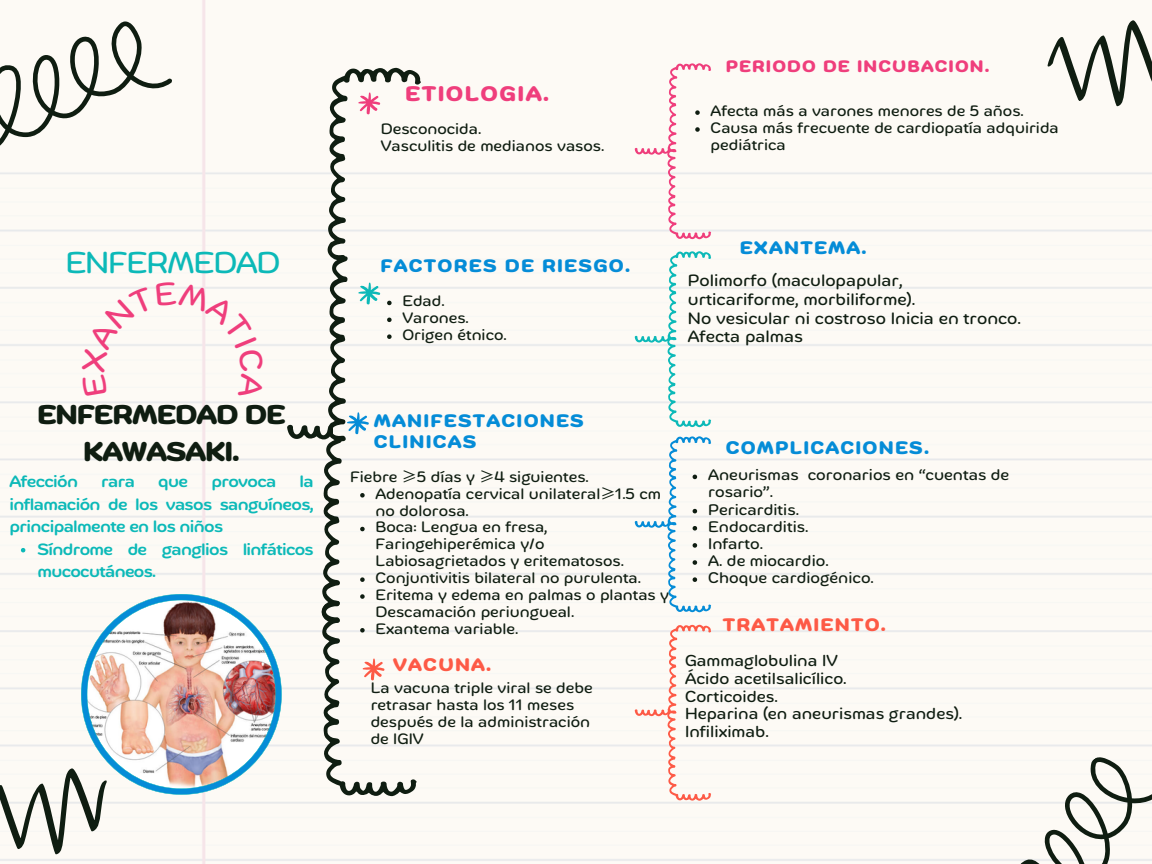
<style>
.page{position:relative;width:1152px;height:864px;background:#fdfaf5}
.page>*{position:absolute;margin:0;border:0;box-sizing:border-box;transform-origin:0 0}
.t1{font:30px "Mommi";letter-spacing:-.04em;color:#0cb9b8}
.t2{font:700 27px/37.2px "Mommi";letter-spacing:-.04em;color:#0f1d11;text-align:center}
.t3{font:700 21px "Mommi";letter-spacing:.07em;color:#ef3e7c}
.t4{font:700 18px/21.3px "Mommi";letter-spacing:.07em;color:#058cd7}
.t5{font:700 18px "Mommi";letter-spacing:.07em;color:#fd5a46}
.t6{font:700 16.5px "Mommi";letter-spacing:.07em;color:#ef3e7c}
.t7{font:500 16.35px/22.5px "Mommi";letter-spacing:-.04em;color:#0cb9b8;text-align:justify}
.t8{font:16.2px/18.8px "Mommi";color:#0f1d11}
.t9{font:15.75px "Mommi";color:#0f1d11}
.t10{font:15.15px/17.1px "Mommi";color:#0f1d11}
.t11{font:15px/16.8px "Mommi";color:#0f1d11}
.s1{font-family:"Noto Sans CJ Ksc"}
</style>
<div class="page">
<svg style="left:635px;top:251px;width:76px;height:176px"></svg>
<svg style="left:635px;top:625px;width:76px;height:176px"></svg>
<svg style="left:0;top:21px;width:172px;height:128px"></svg>
<svg style="left:983px;top:732px;width:169px;height:132px"></svg>
<svg style="left:1037px;top:0;width:115px;height:132px"></svg>
<svg style="left:0;top:729px;width:127px;height:135px"></svg>
<img style="left:81px;top:594px;width:201px;height:201px">
<svg style="left:635px;top:63px;width:76px;height:176px"></svg>
<svg style="left:288px;top:68px;width:133px;height:728px"></svg>
<svg style="left:635px;top:436px;width:76px;height:176px"></svg>
<svg style="left:21px;top:548px;width:4px;height:4px"></svg>
<div style="left:82px;top:282px;width:182px;height:117px;background:#fdfaf5"></div>
<p class="t1" style="left:65px;top:249px;width:217px">ENFERMEDAD</p>
<p class="t2" style="left:37px;top:397px;width:250px">ENFERMEDAD DE<br>KAWASAKI.</p>
<p class="t7" style="left:10px;top:471px;width:70px">Afección</p>
<p class="t7" style="left:101px;top:471px;width:35px">rara</p>
<p class="t7" style="left:158px;top:471px;width:31px">que</p>
<p class="t7" style="left:211px;top:471px;width:66px">provoca</p>
<p class="t7" style="left:10px;top:471px;width:306px;text-indent:290px">la inflamación de los vasos sanguíneos, principalmente en los niños</p>
<p class="t7" style="left:37px;top:539px;width:278px">Síndrome de ganglios linfáticos mucocutáneos.</p>
<p class="t3" style="left:405px;top:85px;width:145px">ETIOLOGIA.</p>
<p class="t11" style="left:381px;top:121px;width:102px">Desconocida.</p>
<h4 class="t11" style="left:381px;top:138px;width:225px">Vasculitis de medianos vasos.</h4>
<p class="t6" style="left:726px;top:58px;width:265px">PERIODO DE INCUBACION.</p>
<p class="t11" style="left:711px;top:103px;width:315px">Afecta más a varones menores de 5 años.</p>
<p class="t11" style="left:711px;top:120px;width:350px">Causa más frecuente de cardiopatía adquirida pediátrica</p>
<p class="t4" style="left:381px;top:256px;width:251px">FACTORES DE RIESGO.</p>
<p class="t11" style="left:402px;top:293px;width:44px">Edad.</p>
<p class="t11" style="left:402px;top:310px;width:68px">Varones.</p>
<p class="t11" style="left:402px;top:327px;width:106px">Origen étnico.</p>
<p class="t4" style="left:740px;top:238px;width:128px">EXANTEMA.</p>
<p class="t8" style="left:688px;top:272px;width:335px">Polimorfo (maculopapular,<br>urticariforme, morbiliforme).<br>No vesicular ni costroso Inicia en tronco.<br>Afecta palmas</p>
<p class="t4" style="left:374px;top:411px;width:212px">MANIFESTACIONES<br>CLINICAS</p>
<p class="t11" style="left:350px;top:469px;width:240px">Fiebre <span class="s1">≥</span>5 días y <span class="s1">≥</span>4 siguientes.</p>
<p class="t11" style="left:376px;top:486px;width:287px">Adenopatía cervical unilateral<span class="s1">≥</span>1.5 cm no dolorosa.</p>
<h4 class="t11" style="left:376px;top:520px;width:250px">Boca: Lengua en fresa,<br>Faringehiperémica y/o<br>Labiosagrietados y eritematosos.</h4>
<h1 class="t11" style="left:376px;top:570px;width:267px">Conjuntivitis bilateral no purulenta.</h1>
<p class="t11" style="left:376px;top:587px;width:295px">Eritema y edema en palmas o plantas y<br>Descamación periungueal.</p>
<p class="t11" style="left:376px;top:621px;width:144px">Exantema variable.</p>
<p class="t5" style="left:393px;top:656px;width:100px">VACUNA.</p>
<h3 class="t11" style="left:371px;top:681px;width:224px">La vacuna triple viral se debe retrasar hasta los 11 meses después de la administración de IGIV</h3>
<p class="t4" style="left:726px;top:438px;width:205px">COMPLICACIONES.</p>
<p class="t10" style="left:708px;top:467px;width:303px">Aneurismas coronarios en “cuentas de rosario”.</p>
<p class="t10" style="left:708px;top:501px;width:92px">Pericarditis.</p>
<p class="t10" style="left:708px;top:519px;width:102px">Endocarditis.</p>
<p class="t10" style="left:708px;top:536px;width:57px">Infarto.</p>
<h4 class="t10" style="left:708px;top:553px;width:122px">A. de miocardio.</h4>
<h6 class="t10" style="left:708px;top:570px;width:167px">Choque cardiogénico.</h6>
<p class="t5" style="left:723px;top:616px;width:165px">TRATAMIENTO.</p>
<h1 class="t9" style="left:685px;top:654px;width:154px">Gammaglobulina IV</h1>
<p class="t9" style="left:685px;top:671px;width:163px">Ácido acetilsalicílico.</p>
<p class="t9" style="left:685px;top:689px;width:94px">Corticoides.</p>
<p class="t9" style="left:685px;top:707px;width:279px">Heparina (en aneurismas grandes).</p>
<p class="t9" style="left:685px;top:725px;width:85px">Infiliximab.</p>
</div>
